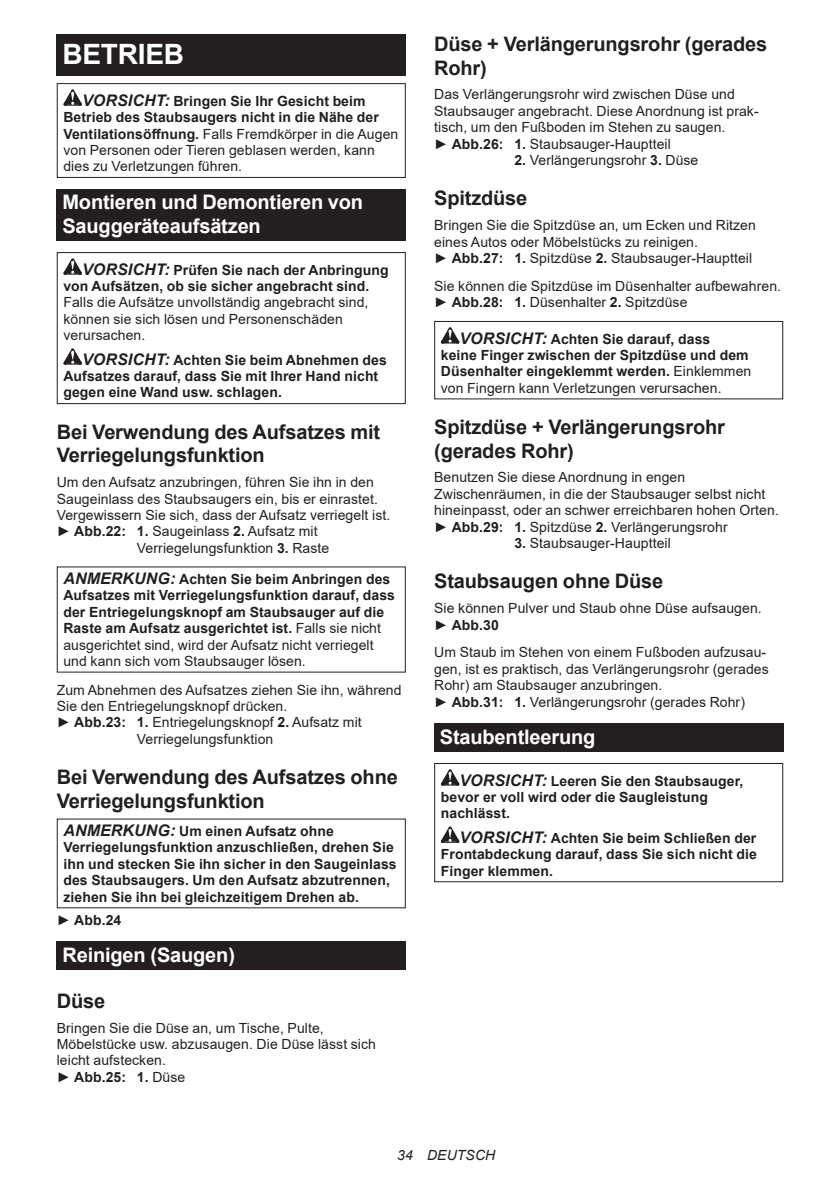
<style>
.page{position:relative;width:840px;height:1191px;background:#fff}
.page>*{position:absolute;margin:0;border:0;box-sizing:border-box;transform-origin:0 0}
.t1{font:700 28px "Arial";letter-spacing:-.01em;color:#fff}
.t2{font:700 20px/23.4px "Arial";letter-spacing:-.01em;color:#231f20}
.t3{font:700 20px/23.4px "Arial";letter-spacing:-.01em;color:#fff}
.t4{font:14px/16.4px "Arial";letter-spacing:.005em;color:#231f20}
.t5{font:700 14px/16.4px "Arial";letter-spacing:.005em;color:#231f20}
.t6{font:italic 14px "Arial";letter-spacing:.005em;color:#231f20}
.s1{font-weight:700;font-style:italic;font-size:16px}
.s2{font-weight:700}
.s3{font-style:italic;font-size:16px}
.s4{font-weight:400}
</style>
<div class="page">
<div style="left:57px;top:34px;width:348px;height:41px;background:#231f20"></div>
<svg style="left:63px;top:89px;width:19px;height:17px"></svg>
<div style="left:57px;top:83px;width:348px;height:95px;border:1px solid #231f20"></div>
<div style="left:57px;top:189px;width:348px;height:52px;background:#231f20"></div>
<svg style="left:63px;top:258px;width:19px;height:17px"></svg>
<svg style="left:63px;top:348px;width:19px;height:17px"></svg>
<div style="left:57px;top:252px;width:348px;height:152px;border:1px solid #231f20"></div>
<div style="left:57px;top:941px;width:348px;height:29px;background:#231f20"></div>
<svg style="left:440px;top:327px;width:19px;height:16px"></svg>
<div style="left:434px;top:321px;width:348px;height:78px;border:1px solid #231f20"></div>
<div style="left:434px;top:723px;width:348px;height:29px;background:#231f20"></div>
<svg style="left:440px;top:769px;width:19px;height:16px"></svg>
<svg style="left:440px;top:826px;width:19px;height:16px"></svg>
<div style="left:434px;top:763px;width:348px;height:119px;border:1px solid #231f20"></div>
<h1 class="t1" style="left:62px;top:34px;width:123px">BETRIEB</h1>
<p class="t4" style="left:63px;top:92px;width:336px;text-indent:19px"><span class="s1">VORSICHT:</span> <span class="s2">Bringen Sie Ihr Gesicht beim Betrieb des Staubsaugers nicht in die Nähe der Ventilationsöffnung.</span> Falls Fremdkörper in die Augen von Personen oder Tieren geblasen werden, kann dies zu Verletzungen führen.</p>
<h2 class="t3" style="left:62px;top:191px;width:302px">Montieren und Demontieren von<br>Sauggeräteaufsätzen</h2>
<p class="t5" style="left:63px;top:262px;width:326px;text-indent:19px"><span class="s3">VORSICHT:</span> Prüfen Sie nach der Anbringung von Aufsätzen, ob sie sicher angebracht sind.</p>
<p class="t4" style="left:63px;top:294px;width:306px">Falls die Aufsätze unvollständig angebracht sind, können sie sich lösen und Personenschäden verursachen.</p>
<p class="t5" style="left:63px;top:352px;width:325px;text-indent:19px"><span class="s3">VORSICHT:</span> Achten Sie beim Abnehmen des<br>Aufsatzes darauf, dass Sie mit Ihrer Hand nicht gegen eine Wand usw. schlagen.</p>
<h2 class="t2" style="left:57px;top:420px;width:325px">Bei Verwendung des Aufsatzes mit<br>Verriegelungsfunktion</h2>
<p class="t4" style="left:57px;top:474px;width:318px">Um den Aufsatz anzubringen, führen Sie ihn in den</p>
<p class="t4" style="left:57px;top:490px;width:322px">Saugeinlass des Staubsaugers ein, bis er einrastet.</p>
<p class="t4" style="left:57px;top:507px;width:335px">Vergewissern Sie sich, dass der Aufsatz verriegelt ist.</p>
<p class="t4" style="left:57px;top:523px;width:262px">► <span class="s2">Abb.22: 1.</span> Saugeinlass <span class="s2">2.</span> Aufsatz mit</p>
<p class="t4" style="left:137px;top:539px;width:194px">Verriegelungsfunktion <span class="s2">3.</span> Raste</p>
<p class="t5" style="left:63px;top:571px;width:333px"><span class="s3">ANMERKUNG:</span> Achten Sie beim Anbringen des Aufsatzes mit Verriegelungsfunktion darauf, dass der Entriegelungsknopf am Staubsauger auf die Raste am Aufsatz ausgerichtet ist. <span class="s4">Falls sie nicht ausgerichtet sind, wird der Aufsatz nicht verriegelt und kann sich vom Staubsauger lösen.</span></p>
<p class="t4" style="left:57px;top:681px;width:346px">Zum Abnehmen des Aufsatzes ziehen Sie ihn, während</p>
<p class="t4" style="left:57px;top:698px;width:232px">Sie den Entriegelungsknopf drücken.</p>
<p class="t4" style="left:57px;top:714px;width:306px">► <span class="s2">Abb.23: 1.</span> Entriegelungsknopf <span class="s2">2.</span> Aufsatz mit</p>
<p class="t4" style="left:137px;top:730px;width:138px">Verriegelungsfunktion</p>
<h2 class="t2" style="left:57px;top:765px;width:342px">Bei Verwendung des Aufsatzes ohne<br>Verriegelungsfunktion</h2>
<p class="t5" style="left:63px;top:823px;width:334px"><span class="s3">ANMERKUNG:</span> Um einen Aufsatz ohne Verriegelungsfunktion anzuschließen, drehen Sie ihn und stecken Sie ihn sicher in den Saugeinlass des Staubsaugers. Um den Aufsatz abzutrennen, ziehen Sie ihn bei gleichzeitigem Drehen ab.</p>
<p class="t5" style="left:57px;top:911px;width:66px"><span class="s4">►</span> Abb.24</p>
<h2 class="t3" style="left:62px;top:943px;width:174px">Reinigen (Saugen)</h2>
<h2 class="t2" style="left:57px;top:989px;width:50px">Düse</h2>
<p class="t4" style="left:57px;top:1019px;width:320px">Bringen Sie die Düse an, um Tische, Pulte,<br>Möbelstücke usw. abzusaugen. Die Düse lässt sich leicht aufstecken.<br>► <span class="s2">Abb.25: 1.</span> Düse</p>
<h2 class="t2" style="left:434px;top:33px;width:334px">Düse + Verlängerungsrohr (gerades<br>Rohr)</h2>
<p class="t4" style="left:434px;top:86px;width:326px">Das Verlängerungsrohr wird zwischen Düse und Staubsauger angebracht. Diese Anordnung ist prak&shy;tisch, um den Fußboden im Stehen zu saugen.<br>► <span class="s2">Abb.26: 1.</span> Staubsauger-Hauptteil</p>
<p class="t4" style="left:514px;top:152px;width:185px"><span class="s2">2.</span> Verlängerungsrohr <span class="s2">3.</span> Düse</p>
<h2 class="t2" style="left:434px;top:187px;width:95px">Spitzdüse</h2>
<p class="t4" style="left:434px;top:217px;width:323px">Bringen Sie die Spitzdüse an, um Ecken und Ritzen eines Autos oder Möbelstücks zu reinigen.<br>► <span class="s2">Abb.27: 1.</span> Spitzdüse <span class="s2">2.</span> Staubsauger-Hauptteil</p>
<p class="t4" style="left:434px;top:278px;width:348px">Sie können die Spitzdüse im Düsenhalter aufbewahren. ► <span class="s2">Abb.28: 1.</span> Düsenhalter <span class="s2">2.</span> Spitzdüse</p>
<p class="t5" style="left:440px;top:330px;width:312px;text-indent:19px"><span class="s3">VORSICHT:</span> Achten Sie darauf, dass<br>keine Finger zwischen der Spitzdüse und dem Düsenhalter eingeklemmt werden. <span class="s4">Einklemmen von Fingern kann Verletzungen verursachen.</span></p>
<h2 class="t2" style="left:434px;top:415px;width:292px">Spitzdüse + Verlängerungsrohr (gerades Rohr)</h2>
<p class="t4" style="left:434px;top:469px;width:346px">Benutzen Sie diese Anordnung in engen Zwischenräumen, in die der Staubsauger selbst nicht hineinpasst, oder an schwer erreichbaren hohen Orten. ► <span class="s2">Abb.29: 1.</span> Spitzdüse <span class="s2">2.</span> Verlängerungsrohr</p>
<p class="t4" style="left:514px;top:535px;width:158px"><span class="s2">3.</span> Staubsauger-Hauptteil</p>
<h2 class="t2" style="left:434px;top:570px;width:230px">Staubsaugen ohne Düse</h2>
<p class="t4" style="left:434px;top:600px;width:329px">Sie können Pulver und Staub ohne Düse aufsaugen. ► <span class="s2">Abb.30</span></p>
<p class="t4" style="left:434px;top:644px;width:336px">Um Staub im Stehen von einem Fußboden aufzusau&shy;gen, ist es praktisch, das Verlängerungsrohr (gerades Rohr) am Staubsauger anzubringen.<br>► <span class="s2">Abb.31: 1.</span> Verlängerungsrohr (gerades Rohr)</p>
<h2 class="t3" style="left:439px;top:725px;width:157px">Staubentleerung</h2>
<p class="t5" style="left:440px;top:772px;width:304px;text-indent:19px"><span class="s3">VORSICHT:</span> Leeren Sie den Staubsauger, bevor er voll wird oder die Saugleistung nachlässt.</p>
<p class="t5" style="left:440px;top:830px;width:317px;text-align:justify;text-indent:19px"><span class="s3">VORSICHT:</span> Achten Sie beim Schließen der Frontabdeckung darauf, dass Sie sich nicht die Finger klemmen.</p>
<p class="t6" style="left:397px;top:1146px;width:99px">34 DEUTSCH</p>
</div>
